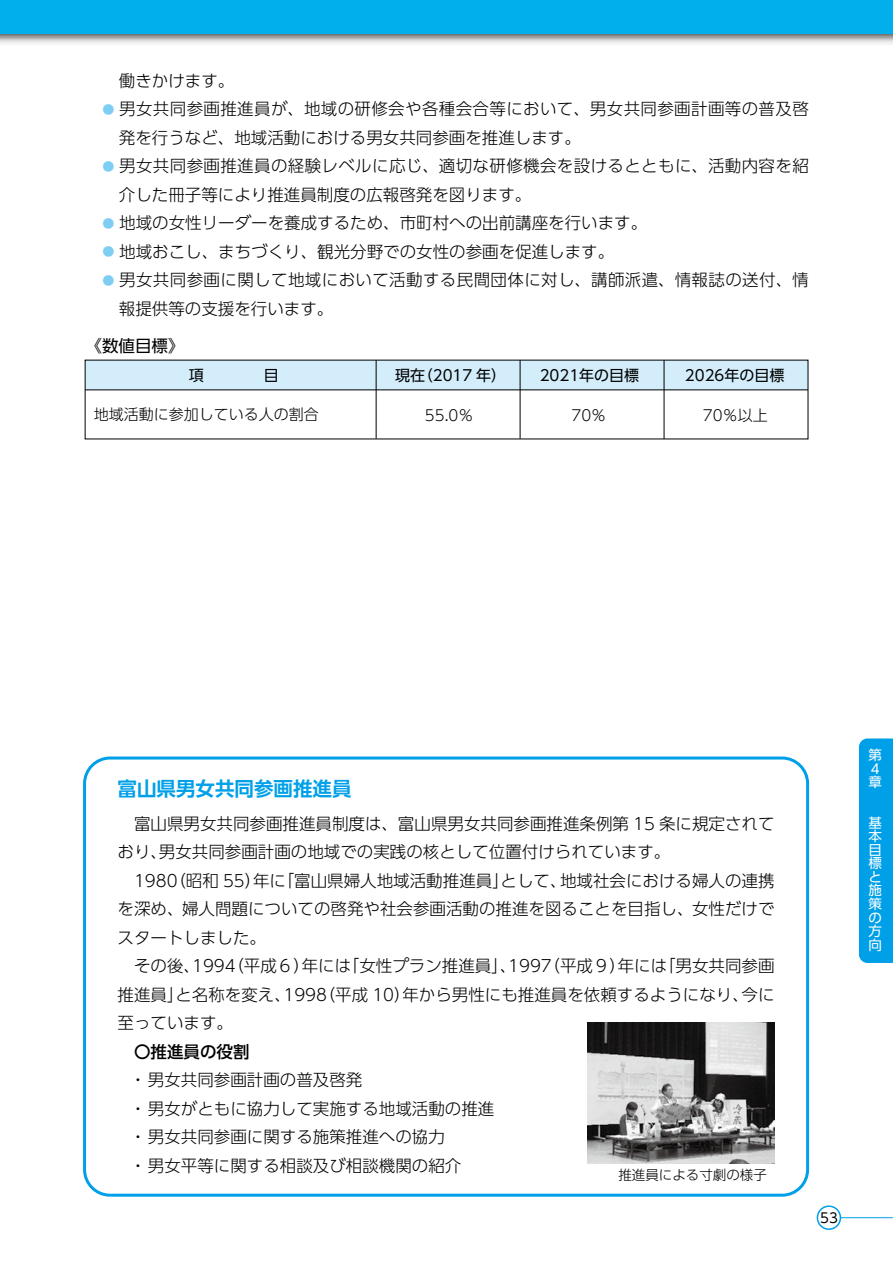
<style>
.page{position:relative;width:893px;height:1263px;background:#fff}
.page>*{position:absolute;margin:0;border:0;box-sizing:border-box;transform-origin:0 0}
.t1{font:700 19.5px "UD Shin Go Pro De";color:#00a0e9}
.t2{font:300 16.5px "UD Shin Go Pro";color:#000}
.t3{font:300 16.5px/28.5px "UD Shin Go Pro";letter-spacing:.02em;color:#000}
.t4{font:300 16.5px/28.5px "UD Shin Go Pro";letter-spacing:.025em;color:#000}
.t5{font:500 16.5px "UD Shin Go Pro";color:#000}
.t6{font:16.5px "UD Shin Go Pro";color:#000}
.t7{font:300 15px "UD Shin Go Pro";color:#000}
.t8{font:15px "UD Shin Go Pro";color:#000}
.t9{font:13.5px/13.5px "UD Shin Go Pro";color:#fff}
.t10{font:300 13.5px "UD Shin Go Pro";color:#000}
.t11{font:13.5px "UD Shin Go Pro";color:#000}
.s1{font-weight:400;font-size:12px;color:#7ecef4}
</style>
<div class="page">
<div style="left:859px;top:738px;width:34px;height:225px;background:#00a0e9"></div>
<div style="left:0;top:0;width:893px;height:34px;background:#00afec"></div>
<hr style="left:829px;top:1217px;width:64px;height:1px;background:#00a0e9">
<div style="left:817px;top:1206px;width:23px;height:23px;background:#fff;border-radius:50%"></div>
<div style="left:817px;top:1205px;width:24px;height:25px;border:2px solid #00a0e9;border-radius:50%"></div>
<div style="left:85px;top:360px;width:723px;height:30px;background:#d3edfb"></div>
<hr style="left:85px;top:389px;width:723px;height:1px;background:#000">
<hr style="left:664px;top:360px;width:1px;height:79px;background:#000">
<hr style="left:520px;top:360px;width:1px;height:79px;background:#000">
<hr style="left:376px;top:360px;width:1px;height:79px;background:#000">
<div style="left:83px;top:756px;width:726px;height:441px;border:3px solid #00a0e9;border-radius:26px"></div>
<img style="left:588px;top:1022px;width:186px;height:142px">
<p class="t2" style="left:119px;top:67px;width:117px">働きかけます。</p>
<p class="t3" style="left:119px;top:94px;width:691px;text-indent:-17px"><span class="s1">●</span> 男女共同参画推進員が、地域の研修会や各種会合等において、男女共同参画計画等の普及啓発を行うなど、地域活動における男女共同参画を推進します。</p>
<p class="t3" style="left:119px;top:151px;width:691px;text-indent:-17px"><span class="s1">●</span> 男女共同参画推進員の経験レベルに応じ、適切な研修機会を設けるとともに、活動内容を紹介した冊子等により推進員制度の広報啓発を図ります。</p>
<p class="t2" style="left:102px;top:210px;width:546px"><span class="s1">●</span> 地域の女性リーダーを養成するため、市町村への出前講座を行います。</p>
<p class="t2" style="left:102px;top:238px;width:513px"><span class="s1">●</span> 地域おこし、まちづくり、観光分野での女性の参画を促進します。</p>
<p class="t4" style="left:119px;top:265px;width:691px;text-indent:-17px"><span class="s1">●</span> 男女共同参画に関して地域において活動する民間団体に対し、講師派遣、情報誌の送付、情報提供等の支援を行います。</p>
<p class="t6" style="left:86px;top:332px;width:100px">《数値目標》</p>
<p class="t7" style="left:94px;top:402px;width:226px">地域活動に参加している人の割合</p>
<p class="t8" style="left:395px;top:363px;width:112px">現在（2017 年）</p>
<p class="t7" style="left:425px;top:403px;width:50px">55.0％</p>
<p class="t7" style="left:571px;top:403px;width:36px">70％</p>
<p class="t7" style="left:703px;top:403px;width:66px">70％以上</p>
<p class="t8" style="left:540px;top:363px;width:101px">2021年の目標</p>
<p class="t8" style="left:685px;top:363px;width:101px">2026年の目標</p>
<p class="t1" style="left:118px;top:773px;width:235px">富山県男女共同参画推進員</p>
<p class="t2" style="left:134px;top:810px;width:642px">富山県男女共同参画推進員制度は、富山県男女共同参画推進条例第 15 条に規定されて</p>
<p class="t2" style="left:118px;top:838px;width:554px">おり、男女共同参画計画の地域での実践の核として位置付けられています。</p>
<p class="t2" style="left:134px;top:867px;width:642px">1980（昭和 55）年に「富山県婦人地域活動推進員」として、地域社会における婦人の連携</p>
<p class="t2" style="left:118px;top:895px;width:658px">を深め、婦人問題についての啓発や社会参画活動の推進を図ることを目指し、女性だけで</p>
<p class="t2" style="left:118px;top:924px;width:150px">スタートしました。</p>
<p class="t2" style="left:134px;top:952px;width:642px">その後、1994（平成６）年には「女性プラン推進員」、1997（平成９）年には「男女共同参画</p>
<p class="t2" style="left:118px;top:981px;width:658px">推進員」と名称を変え、1998（平成 10）年から男性にも推進員を依頼するようになり、今に</p>
<p class="t2" style="left:118px;top:1009px;width:117px">至っています。</p>
<p class="t5" style="left:134px;top:1038px;width:117px">〇推進員の役割</p>
<p class="t2" style="left:130px;top:1066px;width:234px">・ 男女共同参画計画の普及啓発</p>
<p class="t2" style="left:130px;top:1095px;width:366px">・ 男女がともに協力して実施する地域活動の推進</p>
<p class="t2" style="left:130px;top:1123px;width:316px">・ 男女共同参画に関する施策推進への協力</p>
<p class="t2" style="left:130px;top:1152px;width:333px">・ 男女平等に関する相談及び相談機関の紹介</p>
<p class="t10" style="left:618px;top:1164px;width:150px">推進員による寸劇の様子</p>
<p class="t9" style="left:869px;top:748px;width:15px">第<br>4章</p>
<p class="t9" style="left:869px;top:816px;width:15px;text-align:justify">基本目標と施策の方向</p>
<p class="t11" style="left:820px;top:1207px;width:19px">53</p>
</div>
